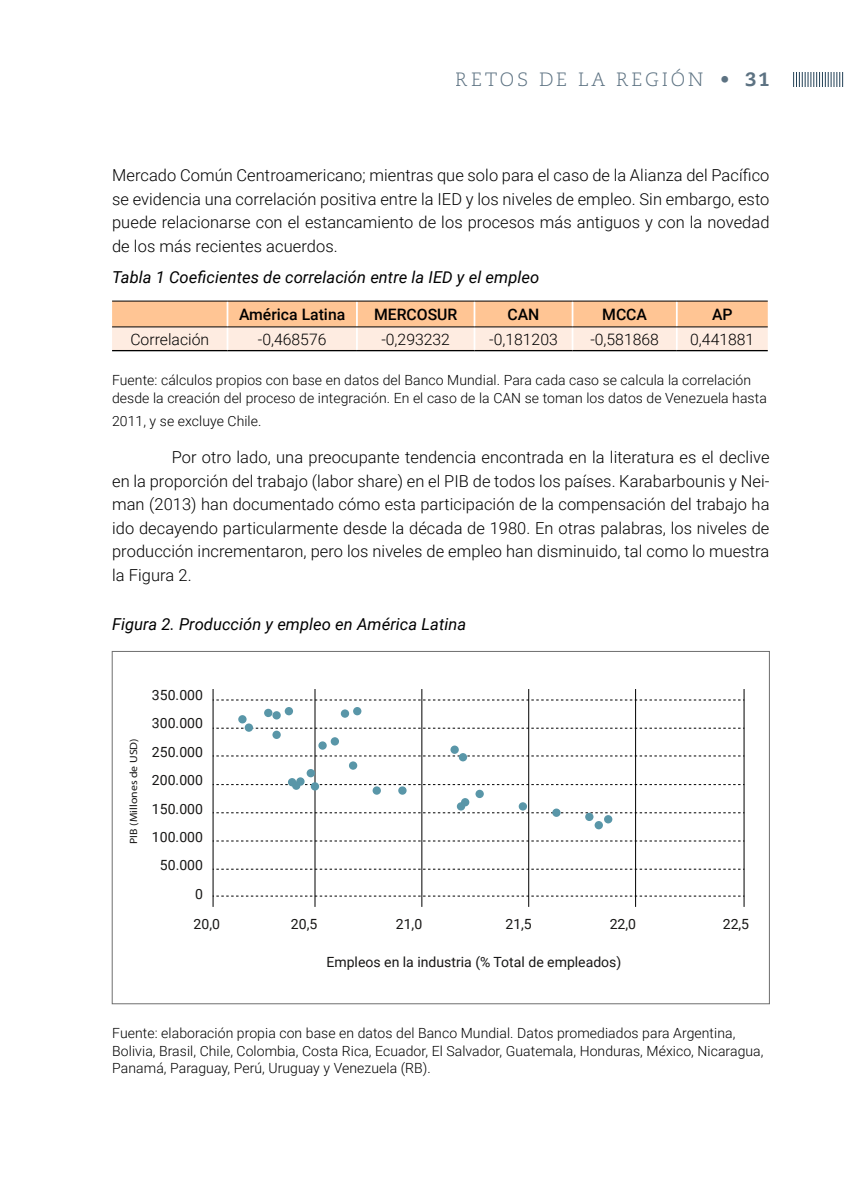
<style>
.page{position:relative;width:844px;height:1191px;background:#fff}
.page>*{position:absolute;margin:0;border:0;box-sizing:border-box;transform-origin:0 0}
.t1{font:300 19.25px "Caecilia LT Std";letter-spacing:.15em;color:#344f63}
.t2{font:300 16.45px/23.4px "Roboto";letter-spacing:.005em;color:#000;text-align:justify}
.t3{font:italic 16.45px "Roboto";letter-spacing:.005em;color:#000}
.t4{font:300 15.75px "Roboto";color:#000}
.t5{font:500 15.75px "Roboto";color:#000}
.t6{font:300 14px/17.5px "Roboto";letter-spacing:.005em;color:#000}
.t7{font:14px "Roboto";color:#181716}
.t8{font:10.5px "Myriad Pro";color:#181716;scale:1.12 1}
.s1{font-weight:800}
</style>
<div class="page">
<svg style="left:793px;top:73px;width:50px;height:14px"></svg>
<svg style="left:112px;top:302px;width:655px;height:48px;background:#fcd6b7"></svg>
<hr style="left:226px;top:301px;width:2px;height:25px;background:#fff">
<hr style="left:356px;top:301px;width:2px;height:25px;background:#fff">
<hr style="left:473px;top:301px;width:2px;height:25px;background:#fff">
<hr style="left:571px;top:301px;width:2px;height:25px;background:#fff">
<hr style="left:675px;top:301px;width:2px;height:25px;background:#fff">
<hr style="left:226px;top:327px;width:2px;height:23px;background:#fff">
<hr style="left:356px;top:327px;width:2px;height:23px;background:#fff">
<hr style="left:473px;top:327px;width:2px;height:23px;background:#fff">
<hr style="left:571px;top:327px;width:2px;height:23px;background:#fff">
<hr style="left:675px;top:327px;width:2px;height:23px;background:#fff">
<hr style="left:112px;top:301px;width:115px;height:1px;background:#000">
<hr style="left:227px;top:301px;width:130px;height:1px;background:#000">
<hr style="left:357px;top:301px;width:117px;height:1px;background:#000">
<hr style="left:474px;top:301px;width:98px;height:1px;background:#000">
<hr style="left:572px;top:301px;width:104px;height:1px;background:#000">
<hr style="left:676px;top:301px;width:91px;height:1px;background:#000">
<hr style="left:112px;top:326px;width:115px;height:1px;background:#000">
<hr style="left:112px;top:350px;width:115px;height:1px;background:#000">
<hr style="left:227px;top:326px;width:130px;height:1px;background:#000">
<hr style="left:357px;top:326px;width:117px;height:1px;background:#000">
<hr style="left:474px;top:326px;width:98px;height:1px;background:#000">
<hr style="left:572px;top:326px;width:104px;height:1px;background:#000">
<hr style="left:227px;top:350px;width:130px;height:1px;background:#000">
<hr style="left:357px;top:350px;width:117px;height:1px;background:#000">
<hr style="left:474px;top:350px;width:98px;height:1px;background:#000">
<hr style="left:572px;top:350px;width:104px;height:1px;background:#000">
<hr style="left:676px;top:326px;width:91px;height:1px;background:#000">
<hr style="left:676px;top:350px;width:91px;height:1px;background:#000">
<svg style="left:216px;top:869px;width:525px;height:1px"></svg>
<svg style="left:216px;top:895px;width:525px;height:1px"></svg>
<svg style="left:216px;top:840px;width:525px;height:1px"></svg>
<svg style="left:216px;top:812px;width:525px;height:1px"></svg>
<svg style="left:216px;top:784px;width:525px;height:1px"></svg>
<svg style="left:216px;top:728px;width:525px;height:1px"></svg>
<svg style="left:216px;top:755px;width:525px;height:1px"></svg>
<svg style="left:216px;top:699px;width:525px;height:1px"></svg>
<hr style="left:314px;top:689px;width:1px;height:218px;background:#000">
<hr style="left:213px;top:689px;width:1px;height:218px;background:#000">
<hr style="left:421px;top:689px;width:1px;height:218px;background:#000">
<hr style="left:528px;top:689px;width:1px;height:218px;background:#000">
<hr style="left:635px;top:689px;width:1px;height:218px;background:#000">
<hr style="left:743px;top:689px;width:1px;height:218px;background:#000">
<div style="left:238px;top:715px;width:8px;height:8px;background:#5996a8;border-radius:50%"></div>
<div style="left:245px;top:723px;width:8px;height:9px;background:#5996a8;border-radius:50%"></div>
<div style="left:264px;top:709px;width:8px;height:8px;background:#5996a8;border-radius:50%"></div>
<div style="left:272px;top:711px;width:9px;height:8px;background:#5996a8;border-radius:50%"></div>
<div style="left:272px;top:730px;width:9px;height:9px;background:#5996a8;border-radius:50%"></div>
<div style="left:285px;top:707px;width:8px;height:8px;background:#5996a8;border-radius:50%"></div>
<div style="left:341px;top:709px;width:8px;height:8px;background:#5996a8;border-radius:50%"></div>
<div style="left:353px;top:707px;width:8px;height:8px;background:#5996a8;border-radius:50%"></div>
<div style="left:318px;top:741px;width:8px;height:8px;background:#5996a8;border-radius:50%"></div>
<div style="left:306px;top:769px;width:9px;height:8px;background:#5996a8;border-radius:50%"></div>
<div style="left:349px;top:761px;width:8px;height:8px;background:#5996a8;border-radius:50%"></div>
<div style="left:372px;top:786px;width:9px;height:8px;background:#5996a8;border-radius:50%"></div>
<div style="left:398px;top:786px;width:8px;height:8px;background:#5996a8;border-radius:50%"></div>
<div style="left:475px;top:789px;width:8px;height:9px;background:#5996a8;border-radius:50%"></div>
<div style="left:518px;top:802px;width:9px;height:8px;background:#5996a8;border-radius:50%"></div>
<div style="left:552px;top:808px;width:8px;height:9px;background:#5996a8;border-radius:50%"></div>
<div style="left:585px;top:812px;width:8px;height:9px;background:#5996a8;border-radius:50%"></div>
<div style="left:604px;top:815px;width:8px;height:8px;background:#5996a8;border-radius:50%"></div>
<div style="left:594px;top:821px;width:8px;height:8px;background:#5996a8;border-radius:50%"></div>
<div style="left:461px;top:798px;width:8px;height:8px;background:#5996a8;border-radius:50%"></div>
<div style="left:456px;top:802px;width:9px;height:8px;background:#5996a8;border-radius:50%"></div>
<div style="left:458px;top:753px;width:9px;height:8px;background:#5996a8;border-radius:50%"></div>
<div style="left:450px;top:745px;width:8px;height:9px;background:#5996a8;border-radius:50%"></div>
<div style="left:311px;top:782px;width:8px;height:8px;background:#5996a8;border-radius:50%"></div>
<div style="left:296px;top:777px;width:8px;height:8px;background:#5996a8;border-radius:50%"></div>
<div style="left:292px;top:781px;width:8px;height:9px;background:#5996a8;border-radius:50%"></div>
<div style="left:288px;top:778px;width:8px;height:8px;background:#5996a8;border-radius:50%"></div>
<div style="left:330px;top:737px;width:9px;height:8px;background:#5996a8;border-radius:50%"></div>
<p class="t1" style="left:456px;top:69px;width:315px">RETOS DE LA REGIÓN <span class="s1">• 31</span></p>
<p class="t2" style="left:112px;top:163px;width:658px">Mercado Común Centroamericano; mientras que solo para el caso de la Alianza del Pacífico se evidencia una correlación positiva entre la IED y los niveles de empleo. Sin embargo, esto puede relacionarse con el estancamiento de los procesos más antiguos y con la novedad de los más recientes acuerdos.</p>
<p class="t3" style="left:112px;top:266px;width:428px">Tabla 1 Coeficientes de correlación entre la IED y el empleo</p>
<p class="t5" style="left:239px;top:303px;width:108px">América Latina</p>
<p class="t5" style="left:374px;top:303px;width:85px">MERCOSUR</p>
<p class="t5" style="left:507px;top:303px;width:33px">CAN</p>
<p class="t5" style="left:602px;top:303px;width:46px">MCCA</p>
<p class="t5" style="left:711px;top:303px;width:22px">AP</p>
<p class="t4" style="left:130px;top:328px;width:80px">Correlación</p>
<p class="t4" style="left:258px;top:328px;width:70px">-0,468576</p>
<p class="t4" style="left:381px;top:328px;width:70px">-0,293232</p>
<p class="t4" style="left:489px;top:328px;width:70px">-0,181203</p>
<p class="t4" style="left:590px;top:328px;width:70px">-0,581868</p>
<p class="t4" style="left:690px;top:328px;width:66px">0,441881</p>
<p class="t6" style="left:112px;top:371px;width:656px">Fuente: cálculos propios con base en datos del Banco Mundial. Para cada caso se calcula la correlación desde la creación del proceso de integración. En el caso de la CAN se toman los datos de Venezuela hasta</p>
<p class="t6" style="left:112px;top:412px;width:151px">2011, y se excluye Chile.</p>
<p class="t2" style="left:112px;top:445px;width:658px;text-indent:60px">Por otro lado, una preocupante tendencia encontrada en la literatura es el declive en la proporción del trabajo (labor share) en el PIB de todos los países. Karabarbounis y Nei&shy;man (2013) han documentado cómo esta participación de la compensación del trabajo ha ido decayendo particularmente desde la década de 1980. En otras palabras, los niveles de producción incrementaron, pero los niveles de empleo han disminuido, tal como lo muestra la Figura 2.</p>
<p class="t3" style="left:112px;top:612px;width:355px">Figura 2. Producción y empleo en América Latina</p>
<p class="t7" style="left:152px;top:685px;width:52px">350.000</p>
<p class="t8" style="left:127px;top:844px;width:96px;rotate:-90deg">PIB (Millones de USD)</p>
<p class="t7" style="left:152px;top:713px;width:52px">300.000</p>
<p class="t7" style="left:152px;top:742px;width:52px">250.000</p>
<p class="t7" style="left:152px;top:770px;width:52px">200.000</p>
<p class="t7" style="left:152px;top:798px;width:52px">150.000</p>
<p class="t7" style="left:152px;top:827px;width:52px">100.000</p>
<p class="t7" style="left:160px;top:855px;width:45px">50.000</p>
<p class="t7" style="left:195px;top:884px;width:9px">0</p>
<p class="t7" style="left:193px;top:914px;width:28px">20,0</p>
<p class="t7" style="left:291px;top:914px;width:28px">20,5</p>
<p class="t7" style="left:396px;top:914px;width:28px">21,0</p>
<p class="t7" style="left:505px;top:914px;width:28px">21,5</p>
<p class="t7" style="left:609px;top:914px;width:28px">22,0</p>
<p class="t7" style="left:722px;top:914px;width:28px">22,5</p>
<p class="t7" style="left:326px;top:952px;width:296px">Empleos en la industria (% Total de empleados)</p>
<p class="t6" style="left:112px;top:1024px;width:652px">Fuente: elaboración propia con base en datos del Banco Mundial. Datos promediados para Argentina,<br>Bolivia, Brasil, Chile, Colombia, Costa Rica, Ecuador, El Salvador, Guatemala, Honduras, México, Nicaragua,<br>Panamá, Paraguay, Perú, Uruguay y Venezuela (RB).</p>
</div>
